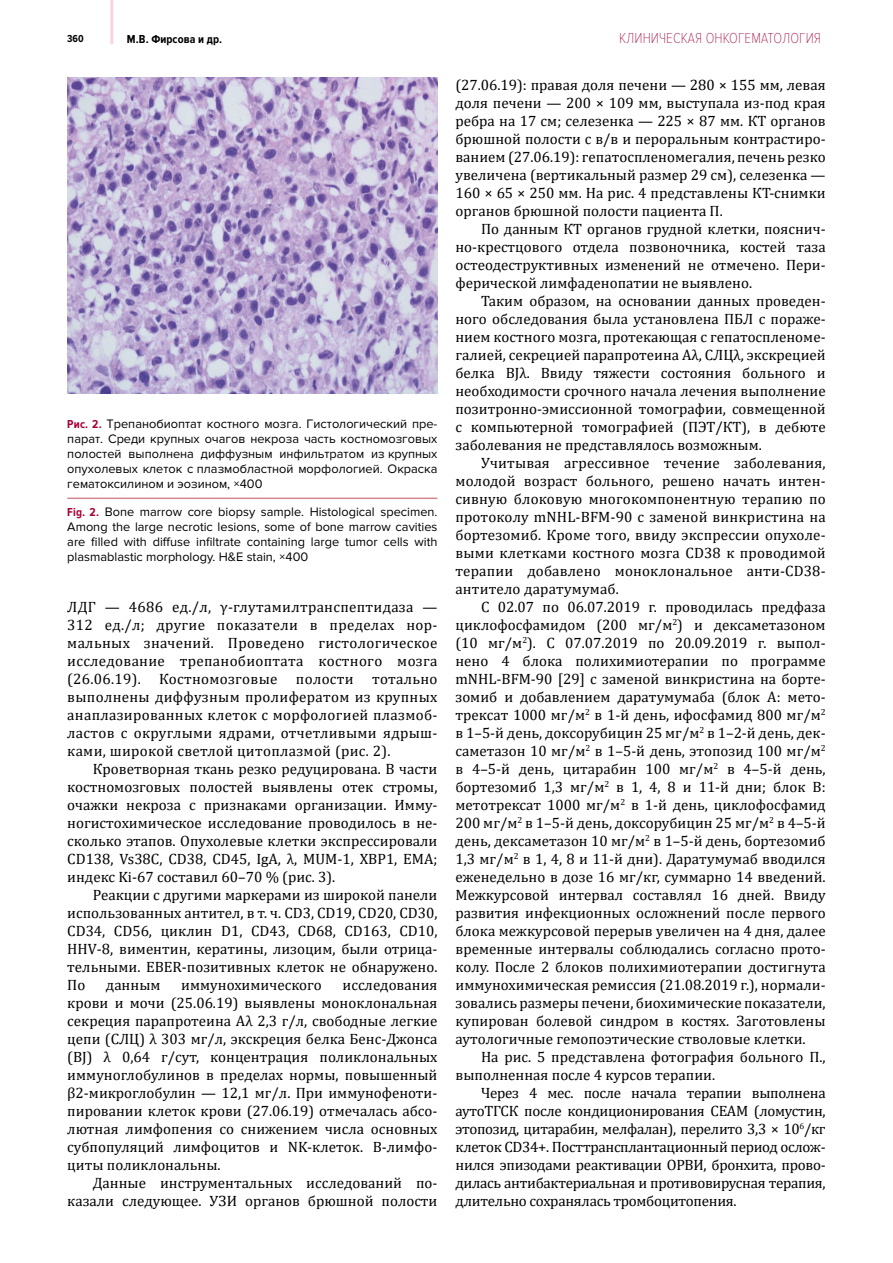
<style>
.page{position:relative;width:893px;height:1263px;background:#fff}
.page>*{position:absolute;margin:0;border:0;box-sizing:border-box;transform-origin:0 0}
.t1{font:15px/18px "Cambria";color:#000;text-align:justify}
.t2{font:100 15px "Proxima Nova Cond";letter-spacing:.005em;color:#a70037}
.t3{font:12.75px/15px "Proxima Nova";color:#000;text-align:justify}
.t4{font:700 12px "Proxima Nova Cond";letter-spacing:.005em;color:#000}
.t5{font:700 10.5px "Proxima Nova Cond";color:#000}
.s1{font-family:"Proxima Nova Cond";font-weight:700;font-size:12px;color:#a70037}
</style>
<div class="page">
<hr style="left:110px;top:0;width:3px;height:44px;background:#fad5e0">
<img style="left:67px;top:77px;width:370px;height:316px">
<hr style="left:67px;top:497px;width:370px;height:2px;background:#d3888e">
<p class="t5" style="left:67px;top:33px;width:18px">360</p>
<p class="t4" style="left:127px;top:32px;width:97px">М.В. Фирсова и др.</p>
<p class="t2" style="left:619px;top:30px;width:203px">КЛИНИЧЕСКАЯ ОНКОГЕМАТОЛОГИЯ</p>
<p class="t3" style="left:67px;top:417px;width:372px"><span class="s1">Рис. 2.</span> Трепанобиоптат костного мозга. Гистологический пре&shy;парат. Среди крупных очагов некроза часть костномозговых полостей выполнена диффузным инфильтратом из крупных опухолевых клеток с плазмобластной морфологией. Окраска гематоксилином и эозином, ×400</p>
<p class="t3" style="left:67px;top:504px;width:372px"><span class="s1">Fig. 2.</span> Bone marrow core biopsy sample. Histological specimen.<br>Among the large necrotic lesions, some of bone marrow cavities are filled with diffuse infiltrate containing large tumor cells with plasmablastic morphology. H&amp;E stain, ×400</p>
<p class="t1" style="left:67px;top:598px;width:372px">ЛДГ — 4686 ед./л, γ-глутамилтранспептидаза — 312 ед./л; другие показатели в пределах нор&shy;мальных значений. Проведено гистологическое исследование трепанобиоптата костного мозга (26.06.19). Костномозговые полости тотально выполнены диффузным пролифератом из крупных анаплазированных клеток с морфологией плазмоб&shy;ластов с округлыми ядрами, отчетливыми ядрыш&shy;ками, широкой светлой цитоплазмой (рис. 2).</p>
<p class="t1" style="left:67px;top:760px;width:372px;text-indent:26px">Кроветворная ткань резко редуцирована. В части костномозговых полостей выявлены отек стромы, очажки некроза с признаками организации. Имму&shy;ногистохимическое исследование проводилось в не&shy;сколько этапов. Опухолевые клетки экспрессировали CD138, Vs38C, CD38, CD45, IgA, λ, MUM-1, XBP1, EMA; индекс Ki-67 составил 60–70 % (рис. 3).</p>
<p class="t1" style="left:67px;top:886px;width:372px;text-indent:26px">Реакции с другими маркерами из широкой панели использованных антител, в т. ч. CD3, CD19, CD20, CD30, CD34, CD56, циклин D1, CD43, CD68, CD163, CD10, ННV-8, виментин, кератины, лизоцим, были отрица&shy;тельными. EBER-позитивных клеток не обнаружено.<br>По</p>
<p class="t1" style="left:106px;top:976px;width:56px">данным</p>
<p class="t1" style="left:181px;top:976px;width:142px">иммунохимического</p>
<p class="t1" style="left:67px;top:976px;width:372px;text-indent:275px">исследования крови и мочи (25.06.19) выявлены моноклональная секреция парапротеина Aλ 2,3 г/л, свободные легкие цепи (СЛЦ) λ 303 мг/л, экскреция белка Бенс-Джонса (BJ) λ 0,64 г/сут, концентрация поликлональных иммуноглобулинов в пределах нормы, повышенный β2-микроглобулин — 12,1 мг/л. При иммунофеноти&shy;пировании клеток крови (27.06.19) отмечалась абсо&shy;лютная лимфопения со снижением числа основных субпопуляций лимфоцитов и NK-клеток. В-лимфо&shy;циты поликлональны.</p>
<p class="t1" style="left:67px;top:1174px;width:372px;text-align:right">Данные инструментальных исследований по&shy;казали следующее. УЗИ органов брюшной полости</p>
<p class="t1" style="left:455px;top:76px;width:372px">(27.06.19): правая доля печени — 280 × 155 мм, левая доля печени — 200 × 109 мм, выступала из-под края ребра на 17 см; селезенка — 225 × 87 мм. КТ органов брюшной полости с в/в и пероральным контрастиро&shy;ванием (27.06.19): гепатоспленомегалия, печень резко увеличена (вертикальный размер 29 см), селезенка — 160 × 65 × 250 мм. На рис. 4 представлены КТ-снимки органов брюшной полости пациента П.</p>
<p class="t1" style="left:455px;top:220px;width:372px;text-indent:26px">По данным КТ органов грудной клетки, пояснич&shy;но-крестцового отдела позвоночника, костей таза остеодеструктивных изменений не отмечено. Пери&shy;ферической лимфаденопатии не выявлено.</p>
<p class="t1" style="left:455px;top:292px;width:372px;text-indent:26px">Таким образом, на основании данных проведен&shy;ного обследования была установлена ПБЛ с пораже&shy;нием костного мозга, протекающая с гепатоспленоме&shy;галией, секрецией парапротеина Aλ, СЛЦλ, экскрецией белка BJλ. Ввиду тяжести состояния больного и необходимости срочного начала лечения выполнение позитронно-эмиссионной томографии, совмещенной с компьютерной томографией (ПЭТ/КТ), в дебюте заболевания не представлялось возможным.</p>
<p class="t1" style="left:455px;top:454px;width:372px;text-align:left;text-indent:26px">Учитывая агрессивное течение заболевания, молодой возраст больного, решено начать интен&shy;сивную блоковую многокомпонентную терапию по протоколу mNHL-BFM-90 с заменой винкристина на бортезомиб. Кроме того, ввиду экспрессии опухоле&shy;выми клетками костного мозга CD38 к проводимой терапии добавлено моноклональное анти-CD38-- антитело даратумумаб.</p>
<p class="t1" style="left:455px;top:598px;width:372px;text-indent:26px">С 02.07 по 06.07.2019 г. проводилась предфаза циклофосфамидом (200 мг/м<sup>2</sup>) и дексаметазоном (10 мг/м<sup>2</sup>). С 07.07.2019 по 20.09.2019 г. выпол&shy;нено 4 блока полихимиотерапии по программе mNHL-BFM-90 [29] с заменой винкристина на борте&shy;зомиб и добавлением даратумумаба (блок А: мето&shy;трексат 1000 мг/м<sup>2</sup> в 1-й день, ифосфамид 800 мг/м<sup>2 </sup>в 1–5-й день, доксорубицин 25 мг/м<sup>2</sup> в 1–2-й день, дек&shy;саметазон 10 мг/м<sup>2</sup> в 1–5-й день, этопозид 100 мг/м<sup>2 </sup>в 4–5-й день, цитарабин 100 мг/м<sup>2</sup> в 4–5-й день, бортезомиб 1,3 мг/м<sup>2</sup> в 1, 4, 8 и 11-й дни; блок В: метотрексат 1000 мг/м<sup>2</sup> в 1-й день, циклофосфамид 200 мг/м<sup>2</sup> в 1–5-й день, доксорубицин 25 мг/м<sup>2</sup> в 4–5-й день, дексаметазон 10 мг/м<sup>2</sup> в 1–5-й день, бортезомиб 1,3 мг/м<sup>2</sup> в 1, 4, 8 и 11-й дни). Даратумумаб вводился еженедельно в дозе 16 мг/кг, суммарно 14 введений.<br>Межкурсовой интервал составлял 16 дней. Ввиду развития инфекционных осложнений после первого блока межкурсовой перерыв увеличен на 4 дня, далее временные интервалы соблюдались согласно прото&shy;колу. После 2 блоков полихимиотерапии достигнута иммунохимическая ремиссия (21.08.2019 г.), нормали&shy;зовались размеры печени, биохимические показатели, купирован болевой синдром в костях. Заготовлены аутологичные гемопоэтические стволовые клетки.</p>
<p class="t1" style="left:455px;top:1048px;width:372px;text-indent:26px">На рис. 5 представлена фотография больного П., выполненная после 4 курсов терапии.</p>
<p class="t1" style="left:455px;top:1084px;width:372px;text-indent:26px">Через 4 мес. после начала терапии выполнена аутоТГСК после кондиционирования CEAM (ломустин, этопозид, цитарабин, мелфалан), перелито 3,3 × 10<sup>6</sup>/кг клеток CD34+. Посттрансплантационный период ослож&shy;нился эпизодами реактивации ОРВИ, бронхита, прово&shy;дилась антибактериальная и противовирусная терапия, длительно сохранялась тромбоцитопения.</p>
</div>
